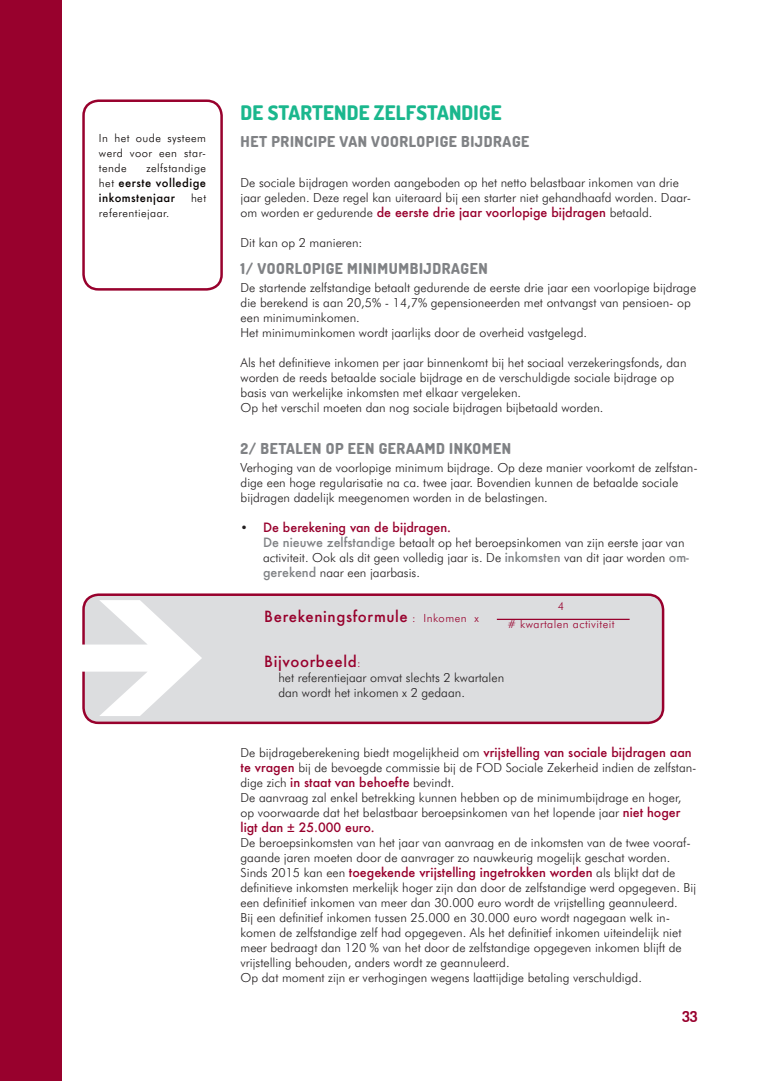
<style>
.page{position:relative;width:780px;height:1081px;background:#fff}
.page>*{position:absolute;margin:0;border:0;box-sizing:border-box;transform-origin:0 0}
.t1{font:800 20px "Dosis";letter-spacing:.01em;color:#1ab78d}
.t2{font:800 15px "Dosis";letter-spacing:.04em;color:#808285}
.t3{font:500 15px "Futura";letter-spacing:.04em;color:#98012d}
.t4{font:700 15px "Dosis";color:#98012d}
.t5{font:300 12.5px/15px "Futura BT";color:#231f20}
.t6{font:500 12.5px "Futura";color:#98012d}
.t7{font:300 11.25px/15px "Futura BT";letter-spacing:.04em;color:#080302;text-align:justify}
.t8{font:500 11.25px/15px "Futura";letter-spacing:.04em;color:#080302}
.t9{font:300 11.25px/17.5px "Futura BT";letter-spacing:.04em;color:#98012d;text-align:center}
.s1{font-family:"Futura BT";font-weight:300}
.s2{font-family:"Futura BT";font-weight:300;color:#231f20}
.s3{font-family:"Futura";font-weight:500;color:#808285}
.s4{font-family:"Futura BT";font-weight:300;font-size:11.25px}
.s5{font-family:"Futura";font-weight:500;color:#98012d}
</style>
<div class="page">
<div style="left:0;top:0;width:62px;height:1081px;background:#98012d"></div>
<div style="left:83px;top:595px;width:580px;height:128px;background:#dcdddf;border-radius:15px"></div>
<div style="left:82px;top:593px;width:582px;height:131px;border:2px solid #98012d;border-radius:15px"></div>
<hr style="left:497px;top:619px;width:132px;height:1px;background:#98012d">
<div style="left:82px;top:99px;width:141px;height:192px;border:2px solid #98012d;border-radius:15px"></div>
<svg style="left:82px;top:600px;width:120px;height:116px"></svg>
<p class="t7" style="left:99px;top:130px;width:109px">In het oude systeem werd voor een star&shy;tende</p>
<p class="t7" style="left:146px;top:160px;width:61px">zelfstandige</p>
<p class="t8" style="left:99px;top:175px;width:109px"><span class="s1">het</span> eerste volledige inkomstenjaar</p>
<p class="t7" style="left:191px;top:190px;width:17px">het</p>
<p class="t7" style="left:99px;top:205px;width:72px">referentiejaar.</p>
<h1 class="t1" style="left:240px;top:100px;width:262px">DE STARTENDE ZELFSTANDIGE</h1>
<p class="t2" style="left:240px;top:132px;width:290px">HET PRINCIPE VAN VOORLOPIGE BIJDRAGE</p>
<p class="t5" style="left:240px;top:174px;width:452px">De sociale bijdragen worden aangeboden op het netto belastbaar inkomen van drie jaar geleden. Deze regel kan uiteraard bij een starter niet gehandhaafd worden. Daar-</p>
<p class="t6" style="left:240px;top:203px;width:413px"><span class="s2">om worden er gedurende</span> de eerste drie jaar voorlopige bijdragen <span class="s2">betaald.</span></p>
<p class="t5" style="left:240px;top:234px;width:123px">Dit kan op 2 manieren:</p>
<p class="t2" style="left:240px;top:258px;width:249px">1/ VOORLOPIGE MINIMUMBIJDRAGEN</p>
<p class="t5" style="left:240px;top:279px;width:457px">De startende zelfstandige betaalt gedurende de eerste drie jaar een voorlopige bijdrage die berekend is aan 20,5% - 14,7% gepensioneerden met ontvangst van pensioen- op een minimuminkomen.<br>Het minimuminkomen wordt jaarlijks door de overheid vastgelegd.</p>
<p class="t5" style="left:240px;top:354px;width:447px">Als het definitieve inkomen per jaar binnenkomt bij het sociaal verzekeringsfonds, dan worden de reeds betaalde sociale bijdrage en de verschuldigde sociale bijdrage op basis van werkelijke inkomsten met elkaar vergeleken.<br>Op het verschil moeten dan nog sociale bijdragen bijbetaald worden.</p>
<p class="t2" style="left:240px;top:438px;width:272px">2/ BETALEN OP EEN GERAAMD INKOMEN</p>
<p class="t5" style="left:240px;top:459px;width:458px">Verhoging van de voorlopige minimum bijdrage. Op deze manier voorkomt de zelfstan&shy;dige een hoge regularisatie na ca. twee jaar. Bovendien kunnen de betaalde sociale bijdragen dadelijk meegenomen worden in de belastingen.</p>
<p class="t6" style="left:240px;top:518px;width:212px"><span class="s2">•</span> De berekening van de bijdragen.</p>
<p class="t5" style="left:263px;top:534px;width:427px"><span class="s3">De nieuwe zelfstandige</span> betaalt op het beroepsinkomen van zijn eerste jaar van activiteit. Ook als dit geen volledig jaar is. De <span class="s3">inkomsten</span> van dit jaar worden <span class="s3">om&shy;gerekend</span> naar een jaarbasis.</p>
<p class="t3" style="left:264px;top:606px;width:216px">Berekeningsformule <span class="s4">: Inkomen x</span></p>
<p class="t3" style="left:264px;top:651px;width:98px">Bijvoorbeeld<span class="s4">:</span></p>
<p class="t5" style="left:278px;top:669px;width:227px">het referentiejaar omvat slechts 2 kwartalen dan wordt het inkomen x 2 gedaan.</p>
<p class="t9" style="left:507px;top:597px;width:109px">4<br># kwartalen activiteit</p>
<p class="t5" style="left:240px;top:744px;width:457px">De bijdrageberekening biedt mogelijkheid om <span class="s5">vrijstelling van sociale bijdragen aan te vragen</span> bij de bevoegde commissie bij de FOD Sociale Zekerheid indien de zelfstan-</p>
<p class="t6" style="left:240px;top:773px;width:215px"><span class="s2">dige zich</span> in staat van behoefte <span class="s2">bevindt.</span></p>
<p class="t5" style="left:240px;top:789px;width:442px">De aanvraag zal enkel betrekking kunnen hebben op de minimumbijdrage en hoger, op voorwaarde dat het belastbaar beroepsinkomen van het lopende jaar <span class="s5">niet hoger</span></p>
<p class="t6" style="left:240px;top:818px;width:136px">ligt dan ± 25.000 euro.</p>
<p class="t5" style="left:240px;top:834px;width:451px">De beroepsinkomsten van het jaar van aanvraag en de inkomsten van de twee vooraf&shy;gaande jaren moeten door de aanvrager zo nauwkeurig mogelijk geschat worden.</p>
<p class="t6" style="left:240px;top:863px;width:436px"><span class="s2">Sinds 2015 kan een</span> toegekende vrijstelling ingetrokken worden <span class="s2">als blijkt dat de</span></p>
<p class="t5" style="left:240px;top:879px;width:457px">definitieve inkomsten merkelijk hoger zijn dan door de zelfstandige werd opgegeven. Bij een definitief inkomen van meer dan 30.000 euro wordt de vrijstelling geannuleerd.<br>Bij een definitief inkomen tussen 25.000 en 30.000 euro wordt nagegaan welk in&shy;komen de zelfstandige zelf had opgegeven. Als het definitief inkomen uiteindelijk niet meer bedraagt dan 120 % van het door de zelfstandige opgegeven inkomen blijft de vrijstelling behouden, anders wordt ze geannuleerd.<br>Op dat moment zijn er verhogingen wegens laattijdige betaling verschuldigd.</p>
<p class="t4" style="left:682px;top:1006px;width:17px">33</p>
</div>
